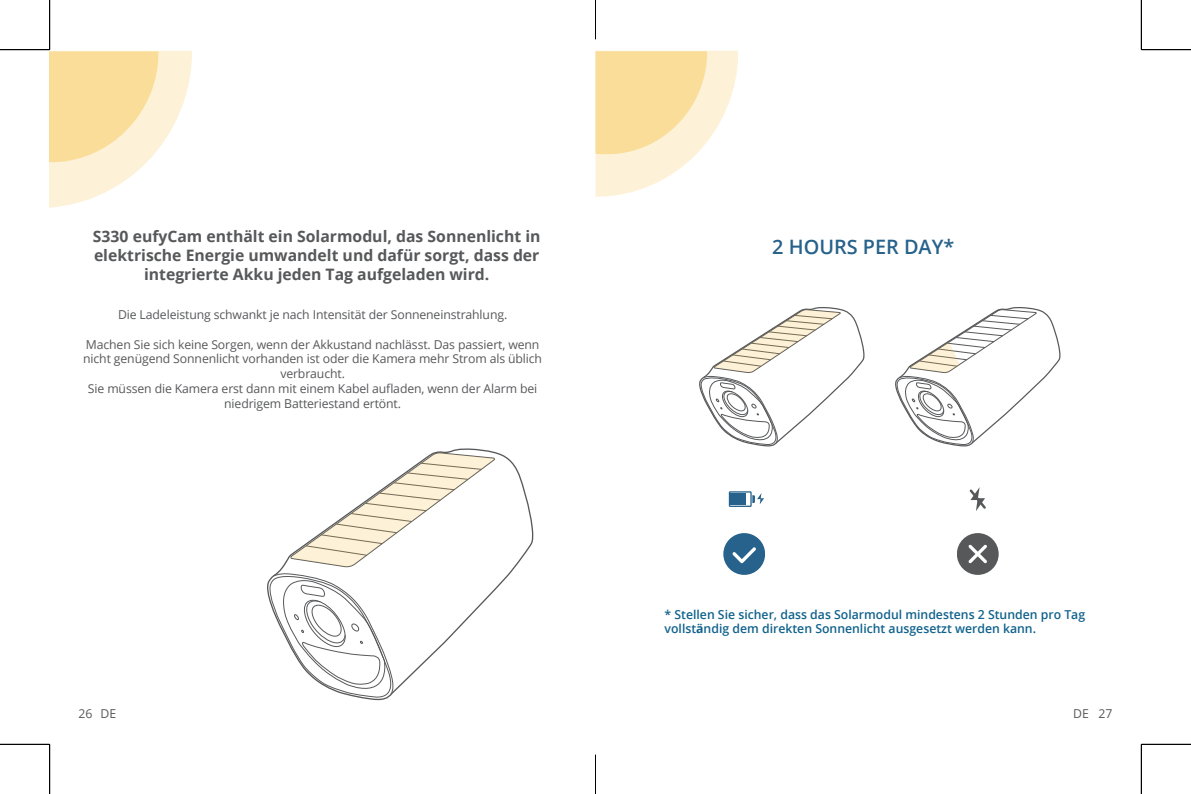
<style>
.page{position:relative;width:1191px;height:794px;background:#fff}
.page>*{position:absolute;margin:0;border:0;box-sizing:border-box;transform-origin:0 0}
.t1{font:600 19.78px "Open Sans";color:#26628b}
.text-项目编号{font:700 15.75px/18.9px "Open Sans";color:#57585a;text-align:center}
.primary_text{font:12.25px/14.7px "Open Sans";letter-spacing:-.01em;color:#57585a;text-align:center}
.primary_text-2{font:600 12.25px/14px "Open Sans";color:#11628c}
.s1{font-weight:700}
</style>
<div class="page">
<svg style="left:267px;top:448px;width:267px;height:253px"></svg>
<svg style="left:269px;top:573px;width:128px;height:124px"></svg>
<svg style="left:50px;top:51px;width:142px;height:157px"></svg>
<svg style="left:290px;top:452px;width:205px;height:115px"></svg>
<svg style="left:969px;top:487px;width:16px;height:24px"></svg>
<svg style="left:957px;top:533px;width:41px;height:42px"></svg>
<svg style="left:723px;top:533px;width:42px;height:42px"></svg>
<svg style="left:729px;top:491px;width:35px;height:16px"></svg>
<svg style="left:699px;top:307px;width:166px;height:140px"></svg>
<svg style="left:895px;top:307px;width:166px;height:140px"></svg>
<svg style="left:595px;top:50px;width:143px;height:147px"></svg>
<hr style="left:0;top:49px;width:50px;height:1px;background:#000">
<hr style="left:1141px;top:49px;width:50px;height:1px;background:#000">
<hr style="left:0;top:744px;width:50px;height:1px;background:#000">
<hr style="left:1141px;top:744px;width:50px;height:1px;background:#000">
<hr style="left:49px;top:0;width:1px;height:50px;background:#000">
<hr style="left:49px;top:744px;width:1px;height:50px;background:#000">
<hr style="left:1141px;top:0;width:1px;height:50px;background:#000">
<hr style="left:1141px;top:744px;width:1px;height:50px;background:#000">
<hr style="left:595px;top:0;width:1px;height:39px;background:#000">
<hr style="left:595px;top:755px;width:1px;height:39px;background:#000">
<p class="text-项目编号" style="left:93px;top:226px;width:449px">S330 eufyCam enthält ein Solarmodul, das Sonnenlicht in elektrische Energie umwandelt und dafür sorgt, dass der integrierte Akku jeden Tag aufgeladen wird.</p>
<p class="primary_text" style="left:118px;top:307px;width:391px">Die Ladeleistung schwankt je nach Intensität der Sonneneinstrahlung.</p>
<p class="primary_text" style="left:83px;top:337px;width:460px">Machen Sie sich keine Sorgen, wenn der Akkustand nachlässt. Das passiert, wenn nicht genügend Sonnenlicht vorhanden ist oder die Kamera mehr Strom als üblich verbraucht.</p>
<p class="primary_text" style="left:88px;top:381px;width:451px">Sie müssen die Kamera erst dann mit einem Kabel aufladen, wenn der Alarm bei niedrigem Batteriestand ertönt.</p>
<p class="t1" style="left:772px;top:234px;width:184px">2 HOURS PER DAY*</p>
<p class="primary_text-2" style="left:664px;top:609px;width:422px">* Stellen Sie sicher, dass das Solarmodul mindestens 2 Stunden pro Tag vollst<span class="s1">ä</span>ndig dem direkten Sonnenlicht ausgesetzt werden kann.</p>
<p class="primary_text" style="left:78px;top:706px;width:39px">26 DE</p>
<p class="primary_text" style="left:1073px;top:706px;width:41px">DE 27</p>
</div>
